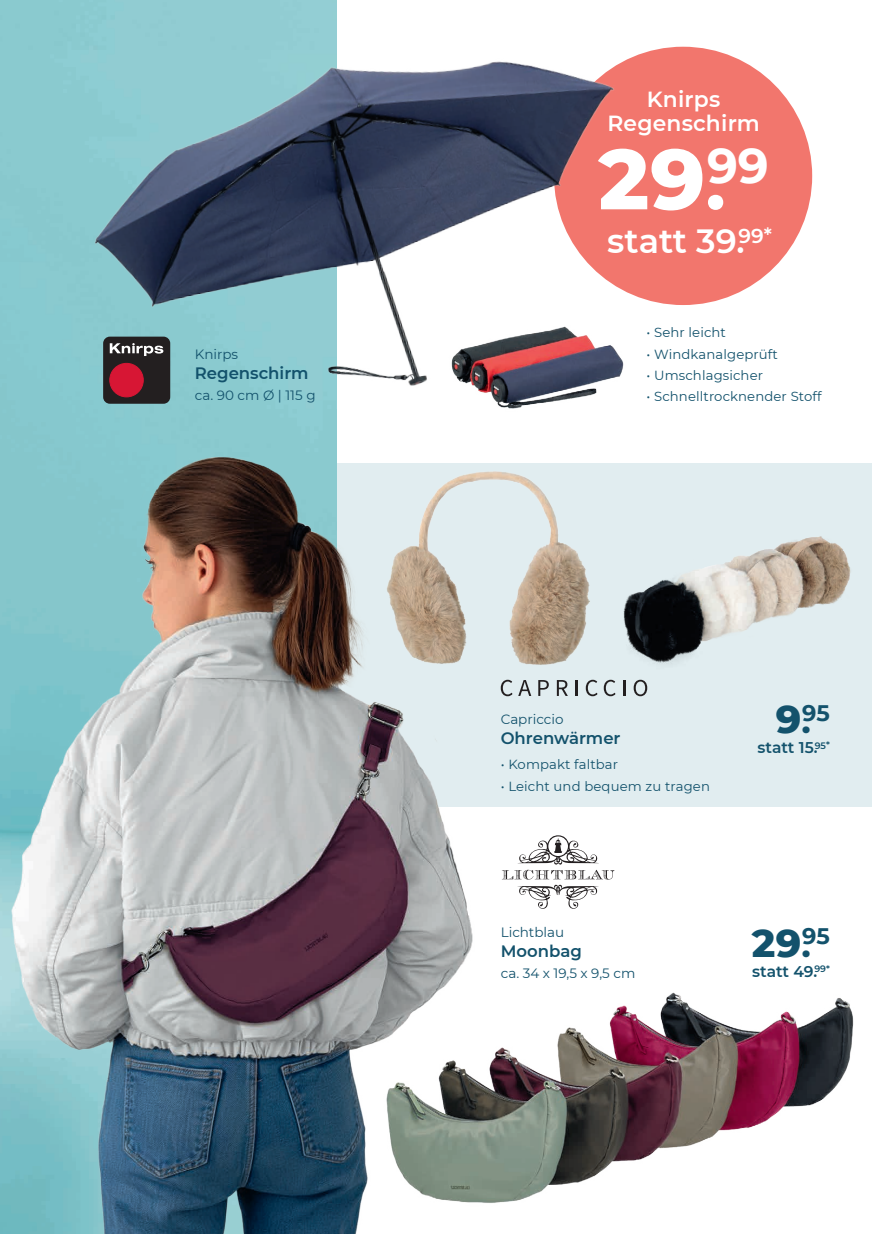
<style>
.page{position:relative;width:872px;height:1234px;background:#fff}
.page>*{position:absolute;margin:0;border:0;box-sizing:border-box;transform-origin:0 0}
.t1{font:800 84.9px "Montserrat";color:#fff}
.t2{font:800 39.3px "Montserrat";color:#13526c}
.t3{font:600 33.45px "Montserrat";color:#fff}
.t4{font:700 22.5px "Montserrat";color:#13526c}
.t5{font:600 21.9px/23.1px "Montserrat";letter-spacing:.01em;color:#fff;text-align:center}
.t6{font:600 16.5px "Montserrat";color:#13526c}
.t7{font:600 15.6px "Montserrat";color:#13526c}
.t8{font:13.5px "Montserrat";color:#13526c}
.t9{font:13.2px "Montserrat";letter-spacing:.01em;color:#13526c}
.s1{font-size:67.05px}
.s2{font-weight:800;font-size:39.3px}
.s3{font-weight:800;font-size:31.05px}
.s4{font-size:31.05px}
</style>
<div class="page">
<div style="left:300px;top:462px;width:572px;height:344px;background:#e1edf0"></div>
<img style="left:0;top:0;width:336px;height:1233px">
<div style="left:554px;top:47px;width:258px;height:258px;background:#f2766d;border-radius:50%"></div>
<img style="left:5px;top:443px;width:533px;height:790px">
<img style="left:60px;top:0;width:599px;height:430px">
<img style="left:623px;top:536px;width:228px;height:128px">
<img style="left:374px;top:458px;width:222px;height:222px">
<img style="left:442px;top:310px;width:188px;height:117px">
<img style="left:357px;top:972px;width:497px;height:253px">
<svg style="left:501px;top:679px;width:11px;height:17px"></svg>
<svg style="left:518px;top:680px;width:13px;height:15px"></svg>
<svg style="left:538px;top:680px;width:11px;height:15px"></svg>
<svg style="left:557px;top:680px;width:11px;height:15px"></svg>
<svg style="left:575px;top:680px;width:2px;height:15px"></svg>
<svg style="left:586px;top:679px;width:11px;height:17px"></svg>
<svg style="left:604px;top:679px;width:11px;height:17px"></svg>
<svg style="left:623px;top:680px;width:2px;height:15px"></svg>
<svg style="left:633px;top:679px;width:14px;height:17px"></svg>
<div style="left:103px;top:336px;width:67px;height:67px;background:#231f20;border-radius:7px"></div>
<div style="left:110px;top:363px;width:33px;height:34px;background:#d71634;border-radius:50%"></div>
<div style="left:109px;top:363px;width:34px;height:34px;border:1px solid #d71634;border-radius:50%"></div>
<svg style="left:110px;top:343px;width:53px;height:13px"></svg>
<svg style="left:502px;top:834px;width:112px;height:74px"></svg>
<p class="t8" style="left:195px;top:345px;width:45px">Knirps</p>
<p class="t6" style="left:195px;top:361px;width:115px">Regenschirm</p>
<p class="t8" style="left:195px;top:386px;width:122px">ca. 90 cm Ø | 115 g</p>
<h3 class="t5" style="left:607px;top:87px;width:154px">Knirps<br>Regenschirm</h3>
<h1 class="t1" style="left:598px;top:117px;width:172px">29<span class="s1">.</span><sup>99</sup></h1>
<h3 class="t3" style="left:607px;top:217px;width:166px">statt 39.<sup>99</sup><sup>*</sup></h3>
<p class="t9" style="left:646px;top:323px;width:81px">• Sehr leicht</p>
<p class="t9" style="left:646px;top:345px;width:133px">• Windkanalgeprüft</p>
<p class="t9" style="left:646px;top:366px;width:118px">• Umschlagsicher</p>
<p class="t9" style="left:646px;top:387px;width:177px">• Schnelltrocknender Stoff</p>
<p class="t8" style="left:501px;top:710px;width:64px">Capriccio</p>
<p class="t6" style="left:501px;top:726px;width:121px">Ohrenwärmer</p>
<h3 class="t4" style="left:775px;top:696px;width:56px"><span class="s2">9</span><span class="s3">.</span>95</h3>
<p class="t7" style="left:757px;top:736px;width:74px">statt 15.<sup>95</sup><sup>*</sup></p>
<p class="t9" style="left:501px;top:755px;width:119px">• Kompakt faltbar</p>
<p class="t9" style="left:501px;top:776px;width:211px">• Leicht und bequem zu tragen</p>
<p class="t8" style="left:501px;top:922px;width:65px">Lichtblau</p>
<p class="t6" style="left:501px;top:938px;width:83px">Moonbag</p>
<p class="t8" style="left:501px;top:963px;width:136px">ca. 34 x 19,5 x 9,5 cm</p>
<h2 class="t2" style="left:752px;top:913px;width:79px">29<span class="s4">.</span><sup>95</sup></h2>
<p class="t7" style="left:752px;top:960px;width:79px">statt 49.<sup>99</sup><sup>*</sup></p>
</div>
